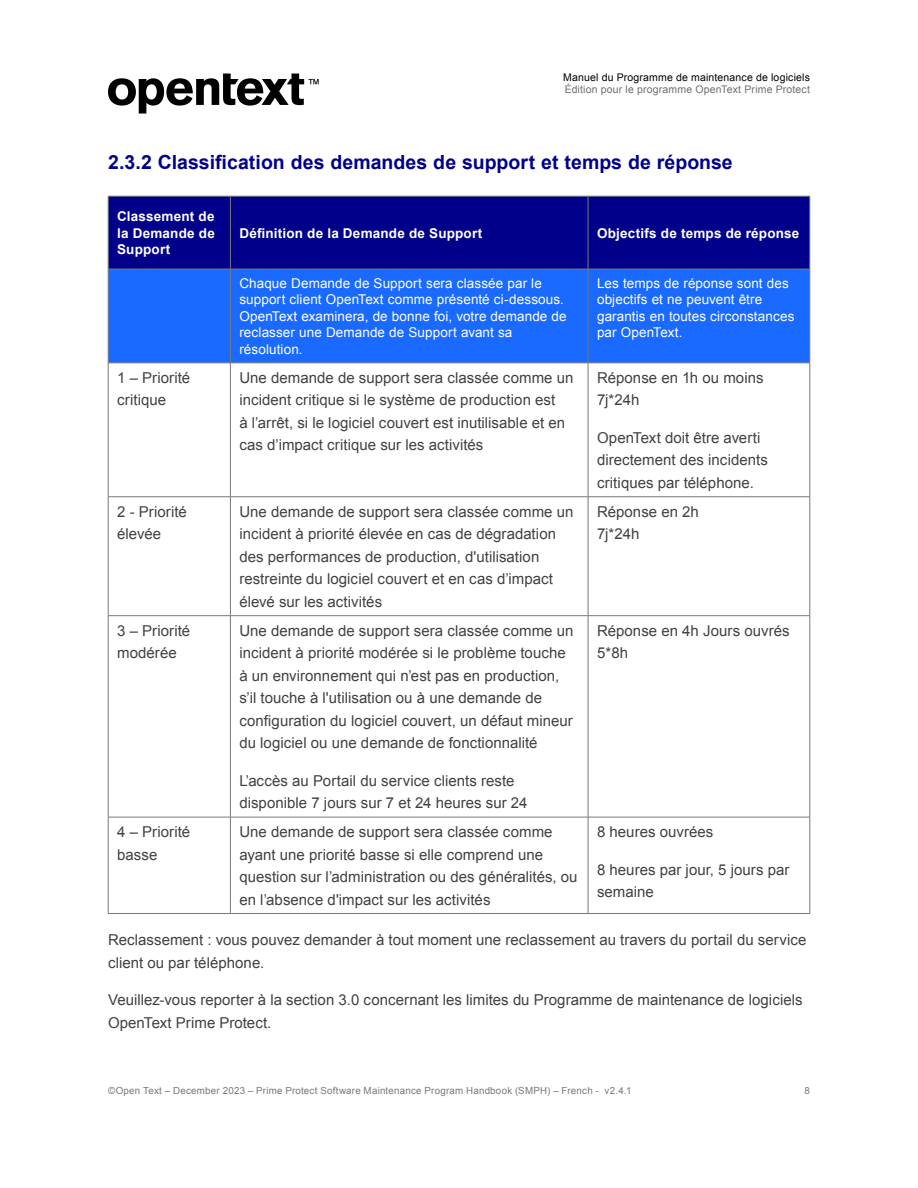
<style>
.page{position:relative;width:918px;height:1188px;background:#fff}
.page>*{position:absolute;margin:0;border:0;box-sizing:border-box;transform-origin:0 0}
.Body_-_Subhead2{font:700 19.5px "Arial";color:#00008b}
.t1{font:15px/22.5px "Arial";letter-spacing:.005em;color:#414042}
.Table_-_Subheader_Row{font:13.5px/16.5px "Arial";letter-spacing:.005em;color:#fff}
.Table_-_Header_Row{font:700 13.5px/16.5px "Arial";letter-spacing:.015em;color:#fff;text-align:justify}
.t2{font:10.5px "Arial";letter-spacing:.015em;color:#6d6e71}
.t3{font:10.5px "Arial";letter-spacing:.015em;color:#000}
.t4{font:9.75px "Arial";letter-spacing:.025em;color:#77787b}
</style>
<div class="page">
<svg style="left:108px;top:74px;width:211px;height:40px"></svg>
<div style="left:109px;top:197px;width:701px;height:72px;background:#00008b"></div>
<div style="left:109px;top:270px;width:701px;height:93px;background:#1a6aff"></div>
<hr style="left:108px;top:269px;width:1px;height:94px;background:#77787b">
<hr style="left:810px;top:269px;width:1px;height:94px;background:#77787b">
<hr style="left:108px;top:363px;width:122px;height:1px;background:#77787b">
<hr style="left:108px;top:363px;width:1px;height:134px;background:#77787b">
<hr style="left:230px;top:363px;width:358px;height:1px;background:#77787b">
<hr style="left:588px;top:363px;width:222px;height:1px;background:#77787b">
<hr style="left:810px;top:363px;width:1px;height:134px;background:#77787b">
<hr style="left:108px;top:497px;width:1px;height:118px;background:#77787b">
<hr style="left:810px;top:497px;width:1px;height:118px;background:#77787b">
<hr style="left:108px;top:616px;width:1px;height:201px;background:#77787b">
<hr style="left:810px;top:616px;width:1px;height:201px;background:#77787b">
<hr style="left:108px;top:817px;width:122px;height:1px;background:#77787b">
<hr style="left:108px;top:817px;width:1px;height:96px;background:#77787b">
<hr style="left:230px;top:817px;width:358px;height:1px;background:#77787b">
<hr style="left:588px;top:817px;width:222px;height:1px;background:#77787b">
<hr style="left:810px;top:817px;width:1px;height:96px;background:#77787b">
<hr style="left:108px;top:913px;width:122px;height:1px;background:#77787b">
<hr style="left:230px;top:913px;width:358px;height:1px;background:#77787b">
<hr style="left:588px;top:913px;width:222px;height:1px;background:#77787b">
<hr style="left:108px;top:196px;width:122px;height:1px;background:#77787b">
<hr style="left:108px;top:196px;width:1px;height:73px;background:#77787b">
<hr style="left:230px;top:196px;width:358px;height:1px;background:#77787b">
<hr style="left:230px;top:196px;width:1px;height:73px;background:#77787b">
<hr style="left:588px;top:196px;width:222px;height:1px;background:#77787b">
<hr style="left:810px;top:196px;width:1px;height:73px;background:#77787b">
<hr style="left:108px;top:269px;width:122px;height:1px;background:#77787b">
<hr style="left:230px;top:269px;width:358px;height:1px;background:#77787b">
<hr style="left:588px;top:269px;width:222px;height:1px;background:#77787b">
<hr style="left:588px;top:196px;width:1px;height:73px;background:#77787b">
<hr style="left:230px;top:269px;width:1px;height:94px;background:#77787b">
<hr style="left:230px;top:363px;width:1px;height:134px;background:#77787b">
<hr style="left:588px;top:269px;width:1px;height:94px;background:#77787b">
<hr style="left:588px;top:363px;width:1px;height:134px;background:#77787b">
<hr style="left:108px;top:497px;width:122px;height:1px;background:#77787b">
<hr style="left:230px;top:497px;width:358px;height:1px;background:#77787b">
<hr style="left:230px;top:497px;width:1px;height:118px;background:#77787b">
<hr style="left:588px;top:497px;width:222px;height:1px;background:#77787b">
<hr style="left:588px;top:497px;width:1px;height:118px;background:#77787b">
<hr style="left:108px;top:615px;width:122px;height:1px;background:#77787b">
<hr style="left:230px;top:615px;width:358px;height:1px;background:#77787b">
<hr style="left:230px;top:616px;width:1px;height:201px;background:#77787b">
<hr style="left:588px;top:615px;width:222px;height:1px;background:#77787b">
<hr style="left:588px;top:616px;width:1px;height:201px;background:#77787b">
<hr style="left:230px;top:817px;width:1px;height:96px;background:#77787b">
<hr style="left:588px;top:817px;width:1px;height:96px;background:#77787b">
<p class="t3" style="left:563px;top:71px;width:248px">Manuel du Programme de maintenance de logiciels</p>
<p class="t2" style="left:565px;top:83px;width:247px">Édition pour le programme OpenText Prime Protect</p>
<h4 class="Body_-_Subhead2" style="left:108px;top:149px;width:626px">2.3.2 Classification des demandes de support et temps de réponse</h4>
<p class="Table_-_Header_Row" style="left:117px;top:208px;width:99px">Classement de la Demande de Support</p>
<p class="Table_-_Header_Row" style="left:239px;top:225px;width:245px">Définition de la Demande de Support</p>
<p class="Table_-_Header_Row" style="left:597px;top:225px;width:204px">Objectifs de temps de réponse</p>
<p class="Table_-_Subheader_Row" style="left:239px;top:275px;width:329px">Chaque Demande de Support sera classée par le support client OpenText comme présenté ci-dessous.<br>OpenText examinera, de bonne foi, votre demande de reclasser une Demande de Support avant sa résolution.</p>
<p class="Table_-_Subheader_Row" style="left:597px;top:275px;width:199px">Les temps de réponse sont des objectifs et ne peuvent être garantis en toutes circonstances par OpenText.</p>
<p class="t1" style="left:117px;top:366px;width:75px">1 – Priorité critique</p>
<p class="t1" style="left:239px;top:366px;width:336px">Une demande de support sera classée comme un incident critique si le système de production est<br>à l’arrêt, si le logiciel couvert est inutilisable et en cas d’impact critique sur les activités</p>
<p class="t1" style="left:597px;top:366px;width:168px">Réponse en 1h ou moins<br>7j*24h</p>
<p class="t1" style="left:597px;top:426px;width:172px">OpenText doit être averti directement des incidents critiques par téléphone.</p>
<p class="t1" style="left:117px;top:500px;width:71px">2 - Priorité élevée</p>
<p class="t1" style="left:239px;top:500px;width:336px">Une demande de support sera classée comme un incident à priorité élevée en cas de dégradation des performances de production, d'utilisation restreinte du logiciel couvert et en cas d’impact élevé sur les activités</p>
<p class="t1" style="left:597px;top:500px;width:103px">Réponse en 2h<br>7j*24h</p>
<p class="t1" style="left:117px;top:619px;width:75px">3 – Priorité modérée</p>
<p class="t1" style="left:239px;top:619px;width:336px">Une demande de support sera classée comme un incident à priorité modérée si le problème touche à un environnement qui n’est pas en production, s’il touche à l'utilisation ou à une demande de configuration du logiciel couvert, un défaut mineur du logiciel ou une demande de fonctionnalité</p>
<p class="t1" style="left:239px;top:769px;width:289px">L’accès au Portail du service clients reste disponible 7 jours sur 7 et 24 heures sur 24</p>
<p class="t1" style="left:597px;top:619px;width:194px">Réponse en 4h Jours ouvrés<br>5*8h</p>
<p class="t1" style="left:117px;top:821px;width:75px">4 – Priorité basse</p>
<p class="t1" style="left:239px;top:821px;width:340px">Une demande de support sera classée comme ayant une priorité basse si elle comprend une question sur l’administration ou des généralités, ou en l’absence d'impact sur les activités</p>
<p class="t1" style="left:597px;top:821px;width:118px">8 heures ouvrées</p>
<p class="t1" style="left:597px;top:858px;width:194px">8 heures par jour, 5 jours par semaine</p>
<p class="t1" style="left:108px;top:929px;width:700px">Reclassement : vous pouvez demander à tout moment une reclassement au travers du portail du service client ou par téléphone.</p>
<p class="t1" style="left:108px;top:989px;width:696px">Veuillez-vous reporter à la section 3.0 concernant les limites du Programme de maintenance de logiciels<br>OpenText Prime Protect.</p>
<p class="t4" style="left:108px;top:1084px;width:525px">©Open Text – December 2023 – Prime Protect Software Maintenance Program Handbook (SMPH) – French - v2.4.1</p>
<p class="t4" style="left:805px;top:1084px;width:7px">8</p>
</div>
